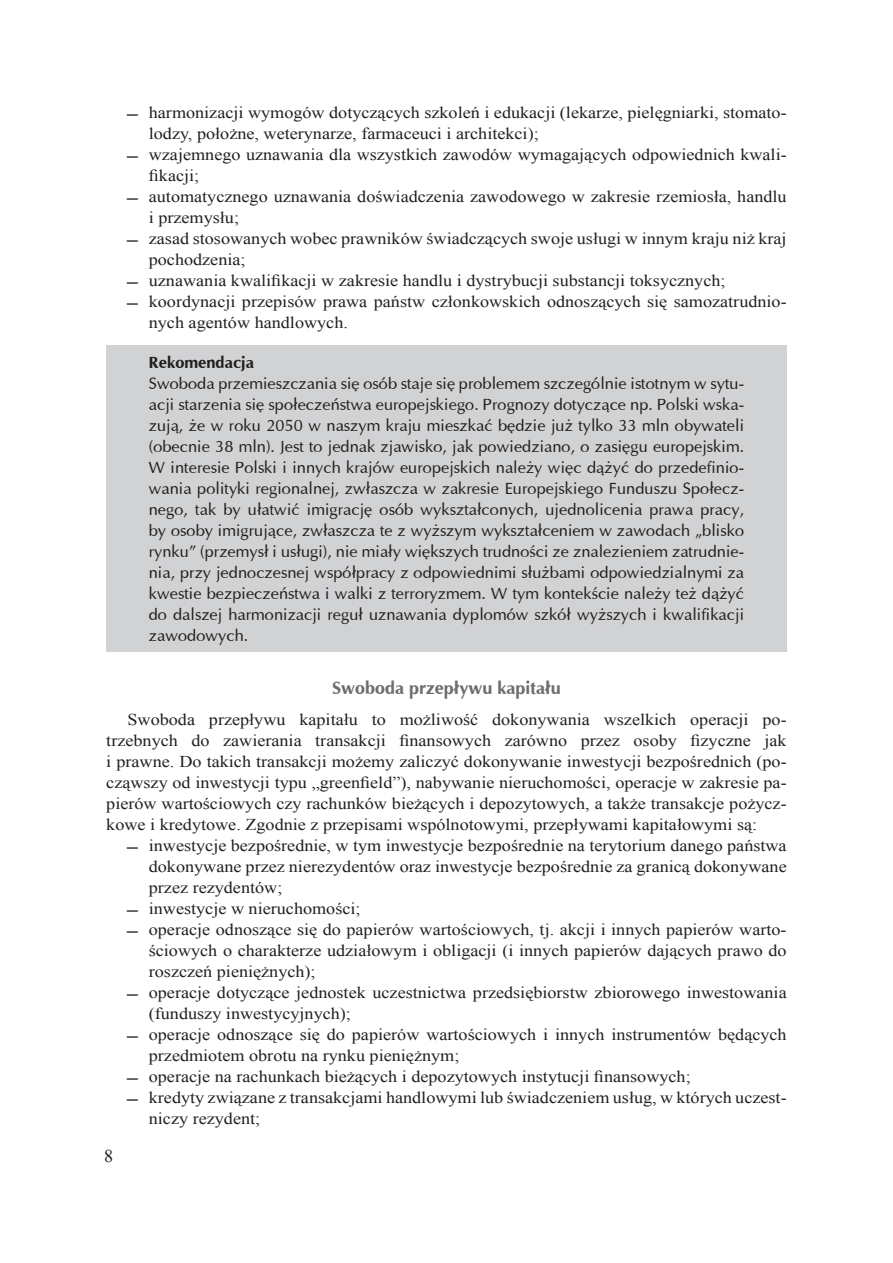
<style>
.page{position:relative;width:893px;height:1263px;background:#fff}
.page>*{position:absolute;margin:0;border:0;box-sizing:border-box;transform-origin:0 0}
.t1{font:700 18px "Ottawapl";color:#6c6d70}
.t2{font:18px "Times New Roman";color:#231f20}
.t3{font:16.5px "Times New Roman";color:#231f20}
.t4{font:16.5px/21px "Ottawapl";color:#231f20;text-align:justify}
.t5{font:16.5px/21px "Times New Roman";color:#231f20;text-align:justify;scale:1.1 1}
.t6{font:700 16.5px "Ottawapl";color:#231f20}
</style>
<div class="page">
<div style="left:106px;top:345px;width:681px;height:307px;background:#d1d2d4"></div>
<p class="t3" style="left:128px;top:101px;width:661px">̛ harmonizacji wymogów dotyczących szkoleń i edukacji (lekarze, pielęgniarki, stomato-</p>
<p class="t5" style="left:149px;top:122px;width:356px">lodzy, położne, weterynarze, farmaceuci i architekci);</p>
<p class="t3" style="left:128px;top:143px;width:661px">̛ wzajemnego uznawania dla wszystkich zawodów wymagających odpowiednich kwali-</p>
<p class="t5" style="left:149px;top:164px;width:47px">fikacji;</p>
<p class="t3" style="left:128px;top:185px;width:661px">̛ automatycznego uznawania doświadczenia zawodowego w zakresie rzemiosła, handlu</p>
<p class="t5" style="left:149px;top:206px;width:84px">i przemysłu;</p>
<p class="t3" style="left:128px;top:227px;width:661px">̛ zasad stosowanych wobec prawników świadczących swoje usługi w innym kraju niż kraj</p>
<p class="t5" style="left:149px;top:248px;width:89px">pochodzenia;</p>
<p class="t3" style="left:128px;top:269px;width:599px">̛ uznawania kwalifikacji w zakresie handlu i dystrybucji substancji toksycznych;</p>
<p class="t3" style="left:128px;top:290px;width:661px">̛ koordynacji przepisów prawa państw członkowskich odnoszących się samozatrudnio-</p>
<p class="t5" style="left:149px;top:311px;width:183px">nych agentów handlowych.</p>
<p class="t6" style="left:149px;top:352px;width:107px">Rekomendacja</p>
<p class="t4" style="left:149px;top:373px;width:597px">Swoboda przemieszczania się osób staje się problemem szczególnie istotnym w sytu&shy;acji starzenia się społeczeństwa europejskiego. Prognozy dotyczące np. Polski wska&shy;zują, że w roku 2050 w naszym kraju mieszkać będzie już tylko 33 mln obywateli (obecnie 38 mln). Jest to jednak zjawisko, jak powiedziano, o zasięgu europejskim.<br>W interesie Polski i innych krajów europejskich należy więc dążyć do przedefinio&shy;wania polityki regionalnej, zwłaszcza w zakresie Europejskiego Funduszu Społecz&shy;nego, tak by ułatwić imigrację osób wykształconych, ujednolicenia prawa pracy, by osoby imigrujące, zwłaszcza te z wyższym wykształceniem w zawodach „blisko rynku” (przemysł i usługi), nie miały większych trudności ze znalezieniem zatrudnie&shy;nia, przy jednoczesnej współpracy z odpowiednimi służbami odpowiedzialnymi za kwestie bezpieczeństwa i walki z terroryzmem. W tym kontekście należy też dążyć do dalszej harmonizacji reguł uznawania dyplomów szkół wyższych i kwalifikacji zawodowych.</p>
<p class="t1" style="left:332px;top:676px;width:230px">Swoboda przepływu kapitału</p>
<p class="t5" style="left:106px;top:709px;width:620px;text-indent:21px">Swoboda przepływu kapitału to możliwość dokonywania wszelkich operacji po&shy;trzebnych do zawierania transakcji finansowych zarówno przez osoby fizyczne jak i prawne. Do takich transakcji możemy zaliczyć dokonywanie inwestycji bezpośrednich (po&shy;cząwszy od inwestycji typu „greenfield”), nabywanie nieruchomości, operacje w zakresie pa&shy;pierów wartościowych czy rachunków bieżących i depozytowych, a także transakcje pożycz&shy;kowe i kredytowe. Zgodnie z przepisami wspólnotowymi, przepływami kapitałowymi są:</p>
<p class="t3" style="left:128px;top:835px;width:661px">̛ inwestycje bezpośrednie, w tym inwestycje bezpośrednie na terytorium danego państwa</p>
<p class="t5" style="left:149px;top:856px;width:581px">dokonywane przez nierezydentów oraz inwestycje bezpośrednie za granicą dokonywane</p>
<p class="t5" style="left:149px;top:877px;width:123px">przez rezydentów;</p>
<p class="t3" style="left:128px;top:898px;width:234px">̛ inwestycje w nieruchomości;</p>
<p class="t3" style="left:128px;top:919px;width:661px">̛ operacje odnoszące się do papierów wartościowych, tj. akcji i innych papierów warto-</p>
<p class="t5" style="left:149px;top:940px;width:581px">ściowych o charakterze udziałowym i obligacji (i innych papierów dających prawo do</p>
<p class="t5" style="left:149px;top:961px;width:153px">roszczeń pieniężnych);</p>
<p class="t3" style="left:128px;top:982px;width:661px">̛ operacje dotyczące jednostek uczestnictwa przedsiębiorstw zbiorowego inwestowania</p>
<p class="t5" style="left:149px;top:1003px;width:185px">(funduszy inwestycyjnych);</p>
<p class="t3" style="left:128px;top:1024px;width:661px">̛ operacje odnoszące się do papierów wartościowych i innych instrumentów będących</p>
<p class="t5" style="left:149px;top:1045px;width:284px">przedmiotem obrotu na rynku pieniężnym;</p>
<p class="t3" style="left:128px;top:1066px;width:565px">̛ operacje na rachunkach bieżących i depozytowych instytucji finansowych;</p>
<p class="t3" style="left:128px;top:1087px;width:661px">̛ kredyty związane z transakcjami handlowymi lub świadczeniem usług, w których uczest-</p>
<p class="t5" style="left:149px;top:1108px;width:103px">niczy rezydent;</p>
<p class="t2" style="left:104px;top:1143px;width:10px">8</p>
</div>
